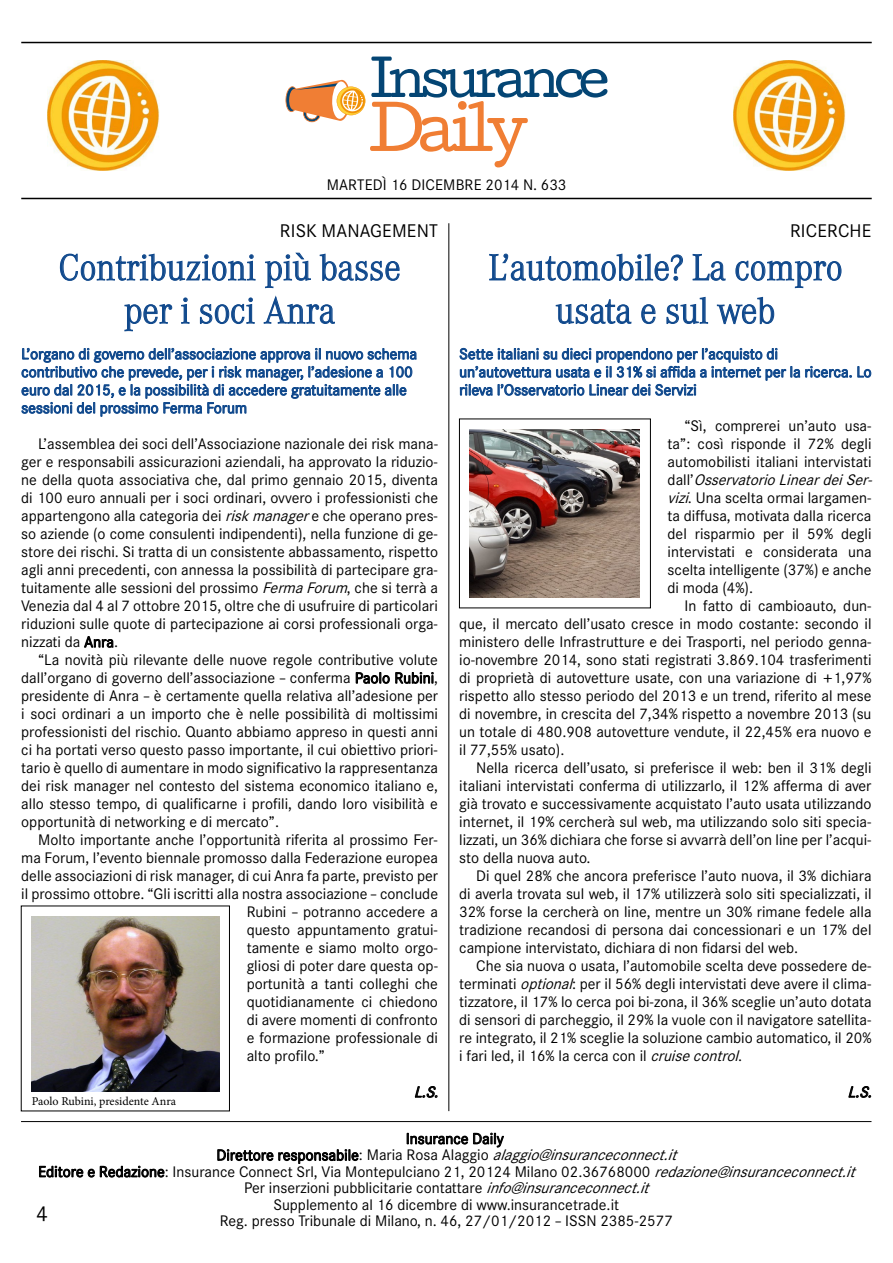
<style>
.page{position:relative;width:893px;height:1263px;background:#fff}
.page>*{position:absolute;margin:0;border:0;box-sizing:border-box;transform-origin:0 0}
.t1{font:300 36px/43.2px "Corporate A";color:#0f488c;text-align:center;scale:.95 1}
.t2{font:21px "Corporate S";color:#000}
.t3{font:18px "Corporate S";letter-spacing:.01em;color:#000}
.t4{font:15px/18px "Corporate S";color:#000;text-align:justify}
.t5{font:15px/18px "Corporate S";color:#0f488c}
.t6{font:italic 15px "Corporate S";color:#000}
.t7{font:12px "Minion Pro";color:#000}
.s1{font-style:italic}
</style>
<div class="page">
<svg style="left:285px;top:57px;width:322px;height:110px"></svg>
<hr style="left:21px;top:42px;width:851px;height:1px;background:#000">
<hr style="left:21px;top:198px;width:851px;height:1px;background:#000">
<img style="left:47px;top:60px;width:112px;height:110px">
<img style="left:734px;top:60px;width:112px;height:110px">
<hr style="left:21px;top:1121px;width:850px;height:1px;background:#000">
<svg style="left:407px;top:1132px;width:97px;height:16px"></svg>
<svg style="left:217px;top:1149px;width:142px;height:15px"></svg>
<svg style="left:39px;top:1165px;width:126px;height:13px"></svg>
<svg style="left:489px;top:253px;width:194px;height:28px"></svg>
<svg style="left:692px;top:254px;width:34px;height:27px"></svg>
<svg style="left:735px;top:260px;width:107px;height:28px"></svg>
<svg style="left:555px;top:299px;width:77px;height:25px"></svg>
<svg style="left:641px;top:304px;width:15px;height:20px"></svg>
<svg style="left:666px;top:296px;width:42px;height:28px"></svg>
<svg style="left:717px;top:296px;width:57px;height:29px"></svg>
<svg style="left:459px;top:347px;width:413px;height:49px"></svg>
<svg style="left:848px;top:1086px;width:23px;height:12px"></svg>
<svg style="left:60px;top:253px;width:196px;height:28px"></svg>
<svg style="left:265px;top:252px;width:46px;height:36px"></svg>
<svg style="left:319px;top:253px;width:81px;height:28px"></svg>
<svg style="left:124px;top:304px;width:49px;height:28px"></svg>
<svg style="left:181px;top:297px;width:9px;height:27px"></svg>
<svg style="left:200px;top:297px;width:55px;height:28px"></svg>
<svg style="left:263px;top:295px;width:72px;height:29px"></svg>
<svg style="left:21px;top:347px;width:396px;height:70px"></svg>
<svg style="left:84px;top:636px;width:30px;height:12px"></svg>
<svg style="left:355px;top:672px;width:79px;height:12px"></svg>
<svg style="left:415px;top:1086px;width:23px;height:12px"></svg>
<hr style="left:449px;top:223px;width:1px;height:888px;background:#000">
<img style="left:32px;top:916px;width:187px;height:175px">
<div style="left:459px;top:419px;width:192px;height:189px;border:1px solid #000"></div>
<img style="left:470px;top:429px;width:170px;height:168px">
<p class="t4" style="left:327px;top:176px;width:241px">MARTEDÌ 16 DICEMBRE 2014 N. 633</p>
<p class="t3" style="left:280px;top:220px;width:159px">RISK MANAGEMENT</p>
<h1 class="t1" style="left:59px;top:246px;width:362px">Contribuzioni più basse per i soci Anra</h1>
<p class="t5" style="left:21px;top:345px;width:397px">L’organo di governo dell’associazione approva il nuovo schema contributivo che prevede, per i risk manager, l’adesione a 100 euro dal 2015, e la possibilità di accedere gratuitamente alle sessioni del prossimo Ferma Forum</p>
<p class="t4" style="left:21px;top:435px;width:418px;text-indent:17px">L’assemblea dei soci dell’Associazione nazionale dei risk mana&shy;ger e responsabili assicurazioni aziendali, ha approvato la riduzio&shy;ne della quota associativa che, dal primo gennaio 2015, diventa di 100 euro annuali per i soci ordinari, ovvero i professionisti che appartengono alla categoria dei <span class="s1">riskmanager</span>e che operano pres&shy;so aziende (o come consulenti indipendenti), nella funzione di ge&shy;store dei rischi. Si tratta di un consistente abbassamento, rispetto agli anni precedenti, con annessa la possibilità di partecipare gra&shy;tuitamente alle sessioni del prossimo <span class="s1">FermaForum</span>, che si terrà a Venezia dal 4 al 7 ottobre 2015, oltre che di usufruire di particolari riduzioni sulle quote di partecipazione ai corsi professionali orga&shy;nizzati da Anra.</p>
<p class="t4" style="left:21px;top:651px;width:418px;text-indent:17px">“La novità più rilevante delle nuove regole contributive volute dall’organo di governo dell’associazione – conferma Paolo Rubini, presidente di Anra – è certamente quella relativa all’adesione per i soci ordinari a un importo che è nelle possibilità di moltissimi professionisti del rischio. Quanto abbiamo appreso in questi anni ci ha portati verso questo passo importante, il cui obiettivo priori&shy;tario è quello di aumentare in modo significativo la rappresentanza dei risk manager nel contesto del sistema economico italiano e, allo stesso tempo, di qualificarne i profili, dando loro visibilità e opportunità di networking e di mercato”.</p>
<p class="t4" style="left:38px;top:831px;width:401px">Molto importante anche l’opportunità riferita al prossimo Fer-</p>
<p class="t4" style="left:21px;top:849px;width:418px">ma Forum, l’evento biennale promosso dalla Federazione europea</p>
<p class="t4" style="left:21px;top:867px;width:418px">delle associazioni di risk manager, di cui Anra fa parte, previsto per</p>
<p class="t4" style="left:21px;top:885px;width:418px">il prossimo ottobre. “Gli iscritti alla nostra associazione – conclude</p>
<p class="t4" style="left:247px;top:903px;width:193px">Rubini – potranno accedere a</p>
<p class="t4" style="left:247px;top:921px;width:193px">questo appuntamento gratui-</p>
<p class="t4" style="left:247px;top:939px;width:193px">tamente e siamo molto orgo-</p>
<p class="t4" style="left:247px;top:957px;width:193px">gliosi di poter dare questa op-</p>
<p class="t4" style="left:247px;top:975px;width:193px">portunità a tanti colleghi che</p>
<p class="t4" style="left:247px;top:993px;width:193px">quotidianamente ci chiedono</p>
<p class="t4" style="left:247px;top:1011px;width:193px">di avere momenti di confronto</p>
<p class="t4" style="left:247px;top:1029px;width:193px">e formazione professionale di</p>
<p class="t4" style="left:247px;top:1047px;width:80px">alto profilo.”</p>
<p class="t6" style="left:414px;top:1083px;width:30px">L.S.</p>
<p class="t7" style="left:32px;top:1093px;width:146px">Paolo Rubini, presidente Anra</p>
<p class="t3" style="left:790px;top:220px;width:83px">RICERCHE</p>
<h1 class="t1" style="left:488px;top:246px;width:374px">L’automobile? La compro usata e sul web</h1>
<p class="t5" style="left:459px;top:345px;width:414px">Sette italiani su dieci propendono per l’acquisto di un’autovettura usata e il 31% si affida a internet per la ricerca. Lo rileva l’Osservatorio Linear dei Servizi</p>
<p class="t4" style="left:668px;top:417px;width:210px;text-align:left;text-indent:17px">“Sì, comprerei un’auto usa&shy;ta”: così risponde il 72% degli automobilisti italiani intervistati d a l l ’ <span class="s1">OsservatorioLineardeiSer&shy;vizi</span>. Una scelta ormai largamen&shy;ta diffusa, motivata dalla ricerca del risparmio per il 59% degli intervistati e considerata una scelta intelligente (37%) e anche di moda (4%).</p>
<p class="t4" style="left:459px;top:597px;width:414px;text-indent:225px">In fatto di cambioauto, dun&shy;que, il mercato dell’usato cresce in modo costante: secondo il ministero delle Infrastrutture e dei Trasporti, nel periodo genna&shy;io-novembre 2014, sono stati registrati 3.869.104 trasferimenti di proprietà di autovetture usate, con una variazione di +1,97% rispetto allo stesso periodo del 2013 e un trend, riferito al mese di novembre, in crescita del 7,34% rispetto a novembre 2013 (su un totale di 480.908 autovetture vendute, il 22,45% era nuovo e il 77,55% usato).</p>
<p class="t4" style="left:459px;top:759px;width:414px;text-indent:17px">Nella ricerca dell’usato, si preferisce il web: ben il 31% degli italiani intervistati conferma di utilizzarlo, il 12% afferma di aver già trovato e successivamente acquistato l’auto usata utilizzando internet, il 19% cercherà sul web, ma utilizzando solo siti specia&shy;lizzati, un 36% dichiara che forse si avvarrà dell’on line per l’acqui&shy;sto della nuova auto.</p>
<p class="t4" style="left:459px;top:867px;width:414px;text-indent:17px">Di quel 28% che ancora preferisce l’auto nuova, il 3% dichiara di averla trovata sul web, il 17% utilizzerà solo siti specializzati, il 32% forse la cercherà on line, mentre un 30% rimane fedele alla tradizione recandosi di persona dai concessionari e un 17% del campione intervistato, dichiara di non fidarsi del web.</p>
<p class="t4" style="left:459px;top:957px;width:414px;text-indent:17px">Che sia nuova o usata, l’automobile scelta deve possedere de&shy;terminati <span class="s1">optional</span>: per il 56% degli intervistati deve avere il clima&shy;tizzatore, il 17% lo cerca poi bi-zona, il 36% sceglie un’auto dotata di sensori di parcheggio, il 29% la vuole con il navigatore satellita&shy;re integrato, il 21% sceglie la soluzione cambio automatico, il 20% i fari led, il 16% la cerca con il <span class="s1">cruisecontrol</span>.</p>
<p class="t6" style="left:847px;top:1083px;width:30px">L.S.</p>
<p class="t4" style="left:406px;top:1130px;width:99px">Insurance Daily</p>
<p class="t4" style="left:216px;top:1146px;width:468px">Direttore responsabile: Maria Rosa Alaggio <span class="s1">alaggio@insuranceconnect.it</span></p>
<p class="t4" style="left:38px;top:1163px;width:824px">Editore e Redazione: Insurance Connect Srl, Via Montepulciano 21, 20124 Milano 02.36768000 <span class="s1">redazione@insuranceconnect.it</span></p>
<p class="t4" style="left:244px;top:1179px;width:412px">Per inserzioni pubblicitarie contattare <span class="s1">info@insuranceconnect.it</span></p>
<p class="t4" style="left:273px;top:1196px;width:347px">Supplemento al 16 dicembre di www.insurancetrade.it</p>
<p class="t4" style="left:220px;top:1212px;width:455px">Reg. presso Tribunale di Milano, n. 46, 27/01/2012 – ISSN 2385-2577</p>
<h2 class="t2" style="left:36px;top:1201px;width:13px">4</h2>
</div>
